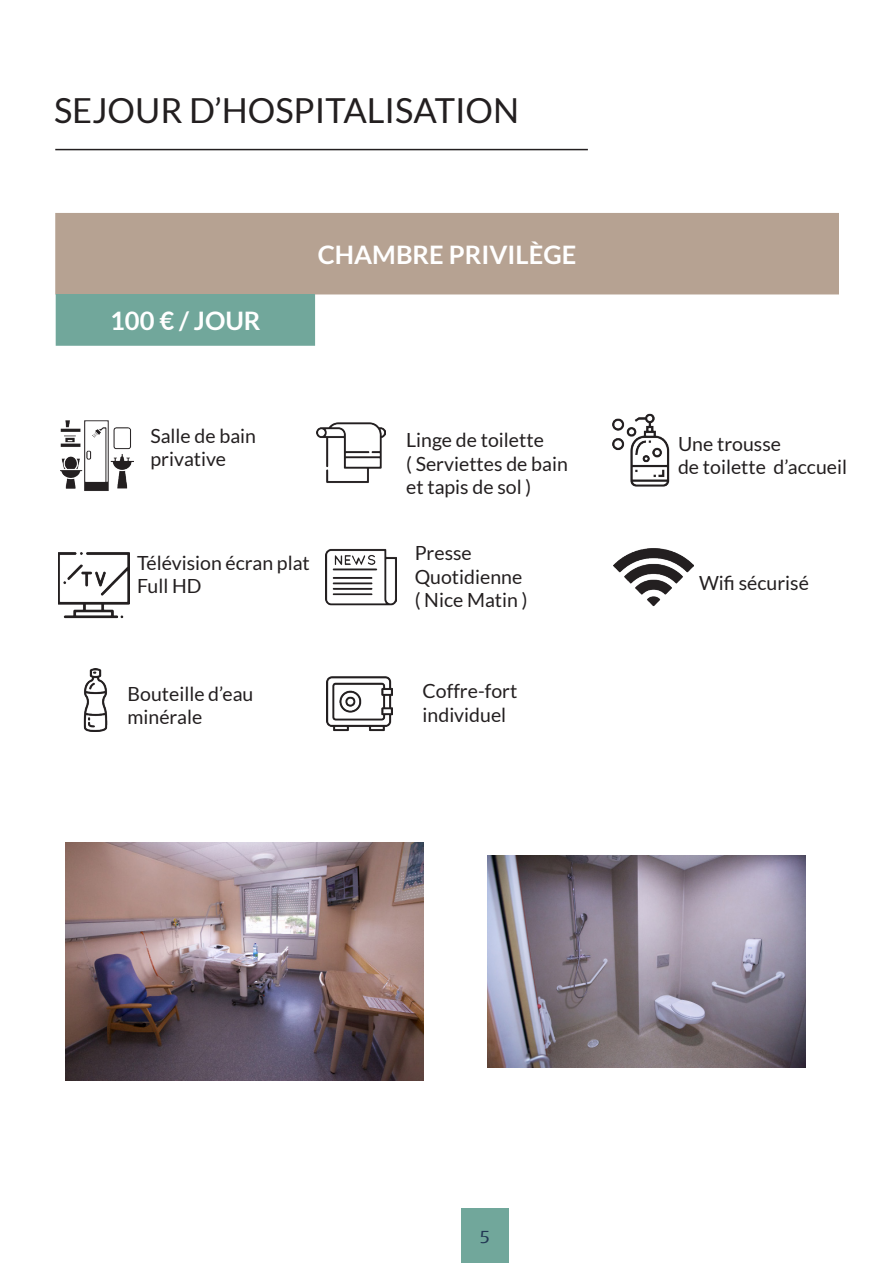
<style>
.page{position:relative;width:893px;height:1263px;background:#fff}
.page>*{position:absolute;margin:0;border:0;box-sizing:border-box;transform-origin:0 0}
.t1{font:34.5px "Lato";color:#231f20}
.t2{font:700 25.5px "Lato";color:#fff}
.t3{font:19.5px/23.4px "Lato";color:#231f20}
.t4{font:500 18px "Eras ITC";color:#223854}
</style>
<div class="page">
<hr style="left:55px;top:149px;width:533px;height:1px;background:#231f20">
<img style="left:60px;top:420px;width:73px;height:71px">
<img style="left:612px;top:413px;width:58px;height:74px">
<img style="left:613px;top:548px;width:81px;height:59px">
<img style="left:326px;top:676px;width:66px;height:56px">
<img style="left:316px;top:422px;width:69px;height:61px">
<div style="left:56px;top:214px;width:782px;height:80px;background:#b6a292"></div>
<div style="left:55px;top:213px;width:784px;height:81px;border:2px solid #b6a292"></div>
<img style="left:326px;top:548px;width:70px;height:58px">
<img style="left:66px;top:842px;width:357px;height:238px">
<img style="left:488px;top:855px;width:318px;height:212px">
<div style="left:56px;top:295px;width:258px;height:50px;background:#71a79b"></div>
<div style="left:56px;top:294px;width:259px;height:52px;border:2px solid #71a79b"></div>
<div style="left:461px;top:1208px;width:47px;height:55px;background:#71a79b"></div>
<img style="left:59px;top:552px;width:71px;height:67px">
<img style="left:83px;top:668px;width:25px;height:64px">
<p class="t1" style="left:54px;top:92px;width:467px">SEJOUR D’HOSPITALISATION</p>
<p class="t2" style="left:110px;top:306px;width:152px">100 € / JOUR</p>
<p class="t2" style="left:318px;top:240px;width:260px">CHAMBRE PRIVILÈGE</p>
<p class="t3" style="left:150px;top:424px;width:107px">Salle de bain</p>
<p class="t3" style="left:150px;top:447px;width:77px">privative</p>
<p class="t3" style="left:137px;top:551px;width:174px">Télévision écran plat<br>Full HD</p>
<p class="t3" style="left:128px;top:682px;width:127px">Bouteille d’eau</p>
<p class="t3" style="left:128px;top:705px;width:76px">minérale</p>
<p class="t3" style="left:406px;top:428px;width:139px">Linge de toilette</p>
<p class="t3" style="left:406px;top:452px;width:163px">( Serviettes de bain</p>
<p class="t3" style="left:406px;top:475px;width:127px">et tapis de sol )</p>
<p class="t3" style="left:415px;top:541px;width:109px">Presse<br>Quotidienne</p>
<p class="t3" style="left:415px;top:588px;width:114px">( Nice Matin )</p>
<p class="t3" style="left:423px;top:679px;width:96px">Coffre-fort individuel</p>
<p class="t3" style="left:678px;top:432px;width:105px">Une trousse</p>
<p class="t3" style="left:678px;top:455px;width:171px">de toilette d’accueil</p>
<p class="t3" style="left:699px;top:572px;width:111px">Wifi sécurisé</p>
<p class="t4" style="left:480px;top:1227px;width:12px">5</p>
</div>
